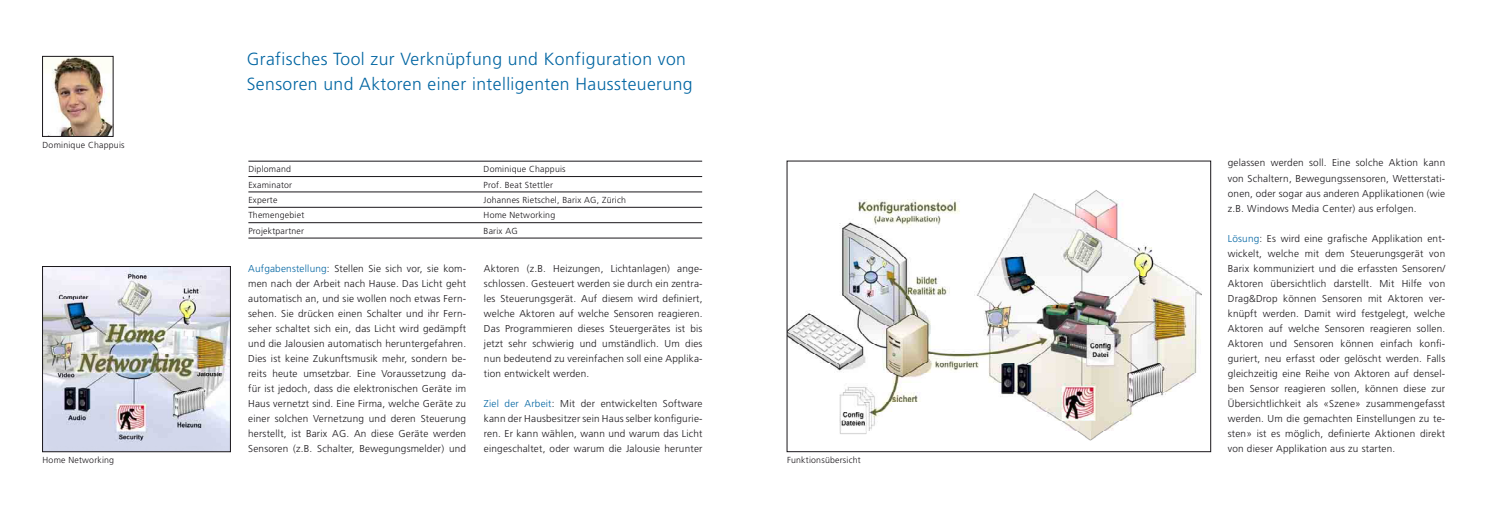
<style>
.page{position:relative;width:1489px;height:525px;background:#fff}
.page>*{position:absolute;margin:0;border:0;box-sizing:border-box;transform-origin:0 0}
.t1{font:300 17.5px/25px "Frutiger";letter-spacing:.025em;color:#0065a2}
.t2{font:300 10px/15px "Frutiger";letter-spacing:.02em;color:#1a171b;text-align:justify}
.t3{font:300 8.75px "Frutiger";letter-spacing:.025em;color:#1a171b}
.s1{color:#0065a2}
</style>
<div class="page">
<img style="left:788px;top:190px;width:413px;height:251px">
<img style="left:44px;top:268px;width:184px;height:181px">
<div style="left:42px;top:266px;width:188px;height:185px;border:1px solid #1a171b"></div>
<img style="left:52px;top:58px;width:59px;height:76px">
<div style="left:42px;top:56px;width:71px;height:80px;border:1px solid #1a171b"></div>
<hr style="left:248px;top:176px;width:454px;height:1px;background:#1a171b">
<hr style="left:248px;top:192px;width:454px;height:1px;background:#1a171b">
<hr style="left:248px;top:207px;width:454px;height:1px;background:#1a171b">
<hr style="left:248px;top:222px;width:454px;height:1px;background:#1a171b">
<hr style="left:248px;top:238px;width:454px;height:1px;background:#1a171b">
<hr style="left:248px;top:161px;width:235px;height:1px;background:#1a171b">
<hr style="left:483px;top:161px;width:219px;height:1px;background:#1a171b">
<p class="t3" style="left:43px;top:141px;width:84px">Dominique Chappuis</p>
<h1 class="t1" style="left:247px;top:48px;width:447px">Grafisches Tool zur Verknüpfung und Konfiguration von<br>Sensoren und Aktoren einer intelligenten Haussteuerung</h1>
<p class="t3" style="left:248px;top:165px;width:44px">Diplomand</p>
<p class="t3" style="left:483px;top:165px;width:84px">Dominique Chappuis</p>
<p class="t3" style="left:248px;top:181px;width:45px">Examinator</p>
<p class="t3" style="left:483px;top:181px;width:71px">Prof. Beat Stettler</p>
<p class="t3" style="left:248px;top:196px;width:31px">Experte</p>
<p class="t3" style="left:483px;top:196px;width:144px">Johannes Rietschel, Barix AG, Zürich</p>
<p class="t3" style="left:248px;top:211px;width:57px">Themengebiet</p>
<p class="t3" style="left:483px;top:211px;width:73px">Home Networking</p>
<p class="t3" style="left:248px;top:227px;width:57px">Projektpartner</p>
<p class="t3" style="left:483px;top:227px;width:36px">Barix AG</p>
<p class="t2" style="left:248px;top:261px;width:219px"><span class="s1">Aufgabenstellung</span>: Stellen Sie sich vor, sie kom&shy;men nach der Arbeit nach Hause. Das Licht geht automatisch an, und sie wollen noch etwas Fern&shy;sehen. Sie drücken einen Schalter und ihr Fern&shy;seher schaltet sich ein, das Licht wird gedämpft und die Jalousien automatisch heruntergefahren.<br>Dies ist keine Zukunftsmusik mehr, sondern be&shy;reits heute umsetzbar. Eine Voraussetzung da&shy;für ist jedoch, dass die elektronischen Geräte im Haus vernetzt sind. Eine Firma, welche Geräte zu einer solchen Vernetzung und deren Steuerung herstellt, ist Barix AG. An diese Geräte werden Sensoren (z.B. Schalter, Bewegungsmelder) und</p>
<p class="t2" style="left:484px;top:261px;width:220px">Aktoren (z.B. Heizungen, Lichtanlagen) ange&shy;schlossen. Gesteuert werden sie durch ein zentra&shy;les Steuerungsgerät. Auf diesem wird definiert, welche Aktoren auf welche Sensoren reagieren.<br>Das Programmieren dieses Steuergerätes ist bis jetzt sehr schwierig und umständlich. Um dies nun bedeutend zu vereinfachen soll eine Applika&shy;tion entwickelt werden.</p>
<p class="t2" style="left:484px;top:396px;width:220px"><span class="s1">Ziel der Arbeit</span>: Mit der entwickelten Software kann der Hausbesitzer sein Haus selber konfigurie&shy;ren. Er kann wählen, wann und warum das Licht eingeschaltet, oder warum die Jalousie herunter</p>
<p class="t3" style="left:43px;top:456px;width:73px">Home Networking</p>
<p class="t3" style="left:787px;top:456px;width:75px">Funktionsübersicht</p>
<p class="t2" style="left:1227px;top:156px;width:219px">gelassen werden soll. Eine solche Aktion kann von Schaltern, Bewegungssensoren, Wetterstati&shy;onen, oder sogar aus anderen Applikationen (wie z.B. Windows Media Center) aus erfolgen.</p>
<p class="t2" style="left:1227px;top:231px;width:219px"><span class="s1">Lösung</span>: Es wird eine grafische Applikation ent&shy;wickelt, welche mit dem Steuerungsgerät von Barix kommuniziert und die erfassten Sensoren/ Aktoren übersichtlich darstellt. Mit Hilfe von Drag&amp;Drop können Sensoren mit Aktoren ver&shy;knüpft werden. Damit wird festgelegt, welche Aktoren auf welche Sensoren reagieren sollen.<br>Aktoren und Sensoren können einfach konfi&shy;guriert, neu erfasst oder gelöscht werden. Falls gleichzeitig eine Reihe von Aktoren auf densel&shy;ben Sensor reagieren sollen, können diese zur Übersichtlichkeit als «Szene» zusammengefasst werden. Um die gemachten Einstellungen zu te&shy;sten» ist es möglich, definierte Aktionen direkt von dieser Applikation aus zu starten.</p>
</div>
